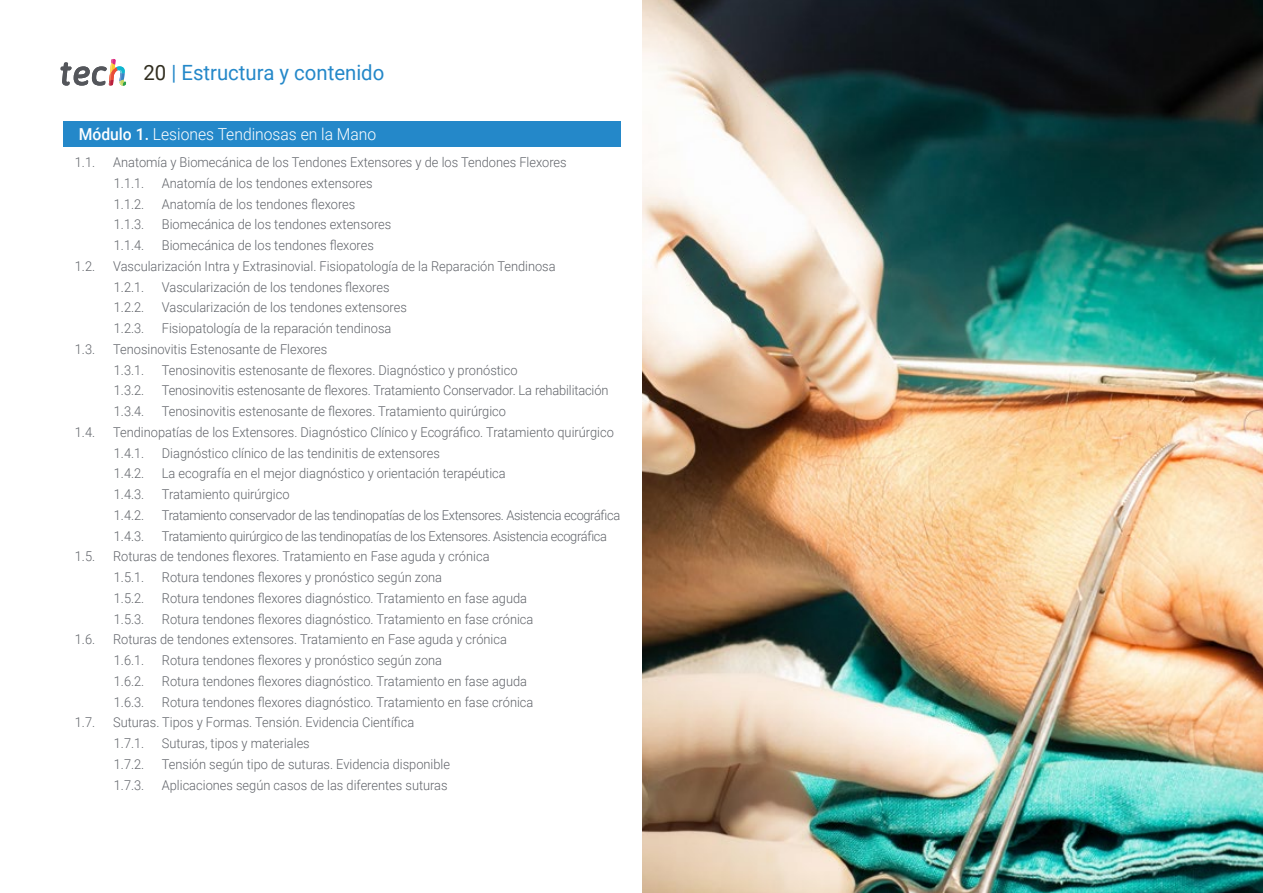
<style>
.page{position:relative;width:1263px;height:893px;background:#fff}
.page>*{position:absolute;margin:0;border:0;box-sizing:border-box;transform-origin:0 0}
.t1{font:21px "Roboto";color:#2488c9}
.t2{font:300 16.5px "Roboto";color:#fff;scale:.95 1}
.t3{font:300 13.5px/20.7px "Roboto";color:#61646a;scale:.95 1}
.t4{font:300 13.5px "Roboto";letter-spacing:-.025em;color:#61646a;scale:.95 1}
.s1{color:#312e20}
.s2{font-weight:500}
</style>
<div class="page">
<img style="left:642px;top:0;width:621px;height:893px">
<div style="left:64px;top:121px;width:557px;height:25px;background:#2488c9"></div>
<svg style="left:61px;top:59px;width:65px;height:27px"></svg>
<h1 class="t1" style="left:144px;top:57px;width:242px"><span class="s1">20</span> | Estructura y contenido</h1>
<p class="t2" style="left:79px;top:123px;width:315px"><span class="s2">Módulo 1.</span> Lesiones Tendinosas en la Mano</p>
<p class="t3" style="left:75px;top:151px;width:23px">1.1.</p>
<p class="t3" style="left:113px;top:151px;width:479px">Anatomía y Biomecánica de los Tendones Extensores y de los Tendones Flexores<br>1.1.1.</p>
<p class="t3" style="left:162px;top:172px;width:223px">Anatomía de los tendones extensores</p>
<p class="t3" style="left:114px;top:193px;width:34px">1.1.2.</p>
<p class="t3" style="left:162px;top:193px;width:205px">Anatomía de los tendones flexores</p>
<p class="t3" style="left:114px;top:214px;width:34px">1.1.3.</p>
<p class="t3" style="left:162px;top:214px;width:243px">Biomecánica de los tendones extensores</p>
<p class="t3" style="left:114px;top:234px;width:34px">1.1.4.</p>
<p class="t3" style="left:162px;top:234px;width:225px">Biomecánica de los tendones flexores</p>
<p class="t3" style="left:75px;top:255px;width:23px">1.2.</p>
<p class="t3" style="left:113px;top:255px;width:467px">Vascularización Intra y Extrasinovial. Fisiopatología de la Reparación Tendinosa<br>1.2.1.</p>
<p class="t3" style="left:162px;top:276px;width:241px">Vascularización de los tendones flexores</p>
<p class="t3" style="left:114px;top:297px;width:34px">1.2.2.</p>
<p class="t3" style="left:162px;top:297px;width:259px">Vascularización de los tendones extensores</p>
<p class="t3" style="left:114px;top:317px;width:34px">1.2.3.</p>
<p class="t3" style="left:162px;top:317px;width:243px">Fisiopatología de la reparación tendinosa</p>
<p class="t3" style="left:75px;top:338px;width:23px">1.3.</p>
<p class="t3" style="left:113px;top:338px;width:227px">Tenosinovitis Estenosante de Flexores<br>1.3.1.</p>
<p class="t3" style="left:162px;top:359px;width:376px">Tenosinovitis estenosante de flexores. Diagnóstico y pronóstico</p>
<p class="t3" style="left:114px;top:380px;width:34px">1.3.2.</p>
<p class="t3" style="left:162px;top:380px;width:472px">Tenosinovitis estenosante de flexores. Tratamiento Conservador. La rehabilitación</p>
<p class="t3" style="left:114px;top:400px;width:34px">1.3.4.</p>
<p class="t3" style="left:162px;top:400px;width:364px">Tenosinovitis estenosante de flexores. Tratamiento quirúrgico</p>
<p class="t3" style="left:75px;top:421px;width:23px">1.4.</p>
<p class="t3" style="left:113px;top:421px;width:529px">Tendinopatías de los Extensores. Diagnóstico Clínico y Ecográfico. Tratamiento quirúrgico<br>1.4.1.</p>
<p class="t3" style="left:162px;top:442px;width:294px">Diagnóstico clínico de las tendinitis de extensores</p>
<p class="t3" style="left:114px;top:463px;width:34px">1.4.2.</p>
<p class="t3" style="left:162px;top:463px;width:363px">La ecografía en el mejor diagnóstico y orientación terapéutica</p>
<p class="t3" style="left:114px;top:483px;width:34px">1.4.3.</p>
<p class="t3" style="left:162px;top:483px;width:136px">Tratamiento quirúrgico</p>
<p class="t3" style="left:114px;top:504px;width:34px">1.4.2.</p>
<p class="t4" style="left:162px;top:506px;width:484px">Tratamiento conservador de las tendinopatías de los Extensores. Asistencia ecográfica</p>
<p class="t3" style="left:114px;top:525px;width:34px">1.4.3.</p>
<p class="t4" style="left:162px;top:526px;width:470px">Tratamiento quirúrgico de las tendinopatías de los Extensores. Asistencia ecográfica</p>
<p class="t3" style="left:75px;top:546px;width:23px">1.5.</p>
<p class="t3" style="left:113px;top:546px;width:398px">Roturas de tendones flexores. Tratamiento en Fase aguda y crónica<br>1.5.1.</p>
<p class="t3" style="left:162px;top:566px;width:296px">Rotura tendones flexores y pronóstico según zona</p>
<p class="t3" style="left:114px;top:587px;width:34px">1.5.2.</p>
<p class="t3" style="left:162px;top:587px;width:386px">Rotura tendones flexores diagnóstico. Tratamiento en fase aguda</p>
<p class="t3" style="left:114px;top:608px;width:34px">1.5.3.</p>
<p class="t3" style="left:162px;top:608px;width:393px">Rotura tendones flexores diagnóstico. Tratamiento en fase crónica</p>
<p class="t3" style="left:75px;top:629px;width:23px">1.6.</p>
<p class="t3" style="left:113px;top:629px;width:416px">Roturas de tendones extensores. Tratamiento en Fase aguda y crónica<br>1.6.1.</p>
<p class="t3" style="left:162px;top:649px;width:296px">Rotura tendones flexores y pronóstico según zona</p>
<p class="t3" style="left:114px;top:670px;width:34px">1.6.2.</p>
<p class="t3" style="left:162px;top:670px;width:386px">Rotura tendones flexores diagnóstico. Tratamiento en fase aguda</p>
<p class="t3" style="left:114px;top:691px;width:34px">1.6.3.</p>
<p class="t3" style="left:162px;top:691px;width:393px">Rotura tendones flexores diagnóstico. Tratamiento en fase crónica</p>
<p class="t3" style="left:75px;top:712px;width:23px">1.7.</p>
<p class="t3" style="left:113px;top:712px;width:319px">Suturas. Tipos y Formas. Tensión. Evidencia Científica<br>1.7.1.</p>
<p class="t3" style="left:162px;top:732px;width:157px">Suturas, tipos y materiales</p>
<p class="t3" style="left:114px;top:753px;width:34px">1.7.2.</p>
<p class="t3" style="left:162px;top:753px;width:305px">Tensión según tipo de suturas. Evidencia disponible</p>
<p class="t3" style="left:114px;top:774px;width:34px">1.7.3.</p>
<p class="t3" style="left:162px;top:774px;width:302px">Aplicaciones según casos de las diferentes suturas</p>
</div>
